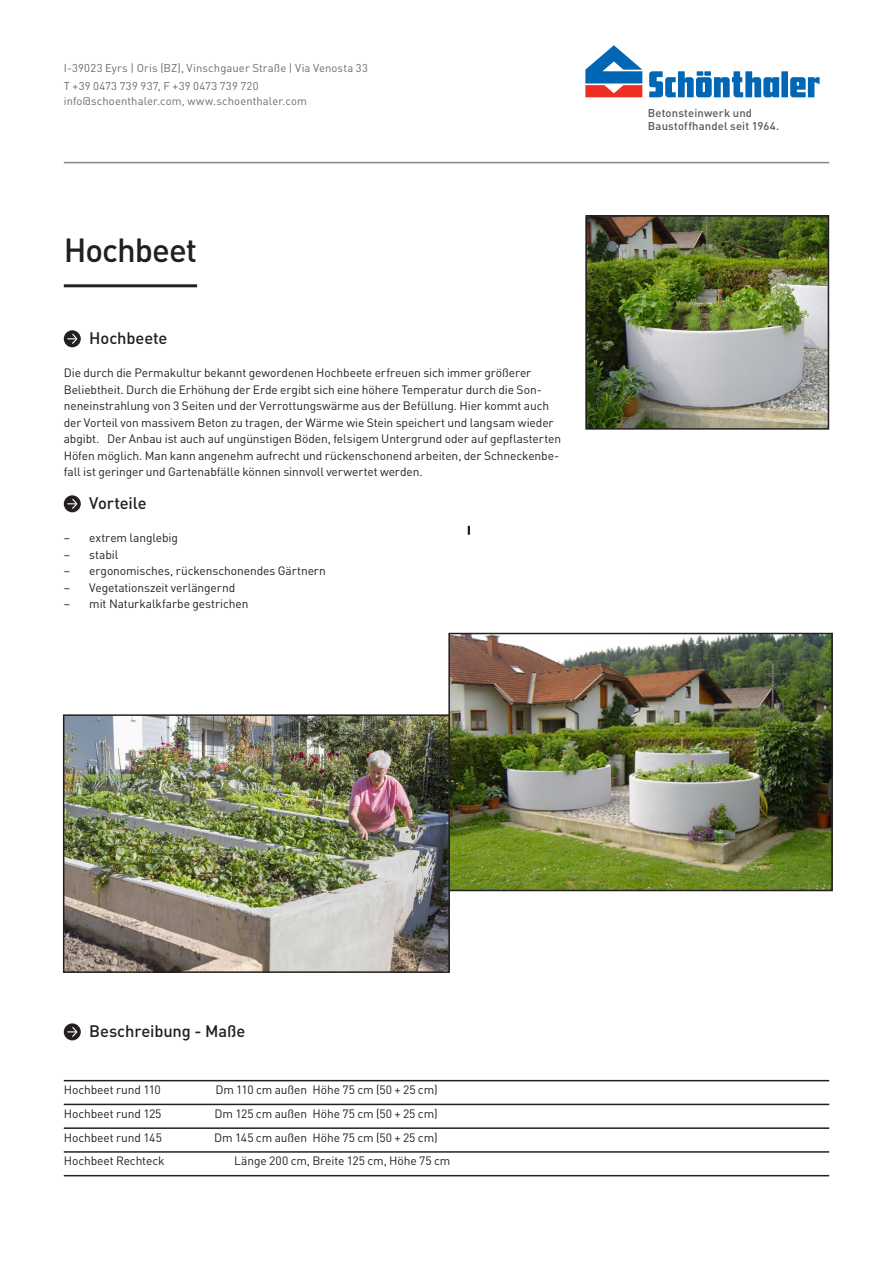
<style>
.page{position:relative;width:893px;height:1263px;background:#fff}
.page>*{position:absolute;margin:0;border:0;box-sizing:border-box;transform-origin:0 0}
.t1{font:500 33px "DIN Pro";letter-spacing:-.03em;color:#231f20}
.t2{font:500 16.5px "DIN Pro";letter-spacing:-.01em;color:#231f20}
.t3{font:12px/16.5px "DIN Pro";letter-spacing:-.01em;color:#231f20}
.t4{font:11.25px/17.2px "DIN Pro";letter-spacing:.01em;color:#6b6b6e}
.t5{font:500 11.25px/13.5px "DIN Pro";letter-spacing:.015em;color:#57585a}
</style>
<div class="page">
<hr style="left:64px;top:162px;width:765px;height:1px;background:#86888b">
<div style="left:781px;top:71px;width:7px;height:26px;background:#0166b3"></div>
<svg style="left:649px;top:71px;width:130px;height:26px"></svg>
<svg style="left:790px;top:77px;width:30px;height:20px"></svg>
<svg style="left:585px;top:45px;width:57px;height:52px"></svg>
<hr style="left:64px;top:284px;width:133px;height:3px;background:#231f20">
<svg style="left:64px;top:330px;width:17px;height:17px"></svg>
<svg style="left:68px;top:333px;width:10px;height:12px"></svg>
<svg style="left:64px;top:495px;width:17px;height:17px"></svg>
<svg style="left:68px;top:498px;width:10px;height:12px"></svg>
<hr style="left:64px;top:1080px;width:765px;height:1px;background:#231f20">
<hr style="left:64px;top:1104px;width:765px;height:1px;background:#231f20">
<hr style="left:64px;top:1127px;width:765px;height:2px;background:#231f20">
<hr style="left:64px;top:1151px;width:765px;height:2px;background:#231f20">
<hr style="left:64px;top:1175px;width:765px;height:1px;background:#231f20">
<svg style="left:64px;top:1023px;width:17px;height:17px"></svg>
<svg style="left:68px;top:1026px;width:10px;height:12px"></svg>
<img style="left:451px;top:636px;width:379px;height:252px">
<div style="left:448px;top:633px;width:385px;height:258px;border:2px solid #231f20"></div>
<img style="left:588px;top:218px;width:238px;height:209px">
<div style="left:585px;top:215px;width:244px;height:215px;border:2px solid #231f20"></div>
<svg style="left:468px;top:526px;width:2px;height:9px"></svg>
<img style="left:66px;top:717px;width:381px;height:253px">
<div style="left:63px;top:714px;width:387px;height:259px;border:2px solid #231f20"></div>
<p class="t4" style="left:64px;top:59px;width:306px">I-39023 Eyrs | Oris (BZ), Vinschgauer Straße | Via Venosta 33<br>T +39 0473 739 937, F +39 0473 739 720</p>
<p class="t4" style="left:64px;top:92px;width:245px">info@schoenthaler.com, www.schoenthaler.com</p>
<h1 class="t1" style="left:64px;top:223px;width:135px">Hochbeet</h1>
<h2 class="t2" style="left:89px;top:325px;width:80px">Hochbeete</h2>
<p class="t3" style="left:64px;top:364px;width:499px">Die durch die Permakultur bekannt gewordenen Hochbeete erfreuen sich immer größerer Beliebtheit. Durch die Erhöhung der Erde ergibt sich eine höhere Temperatur durch die Son&shy;neneinstrahlung von 3 Seiten und der Verrottungswärme aus der Befüllung. Hier kommt auch der Vorteil von massivem Beton zu tragen, der Wärme wie Stein speichert und langsam wieder abgibt. Der Anbau ist auch auf ungünstigen Böden, felsigem Untergrund oder auf gepflasterten Höfen möglich. Man kann angenehm aufrecht und rückenschonend arbeiten, der Schneckenbe&shy;fall ist geringer und Gartenabfälle können sinnvoll verwertet werden.</p>
<h2 class="t2" style="left:89px;top:490px;width:59px">Vorteile</h2>
<p class="t3" style="left:64px;top:529px;width:116px">– extrem langlebig</p>
<p class="t3" style="left:64px;top:545px;width:56px">– stabil</p>
<p class="t3" style="left:64px;top:562px;width:264px">– ergonomisches, rückenschonendes Gärtnern</p>
<p class="t3" style="left:64px;top:578px;width:173px">– Vegetationszeit verlängernd</p>
<p class="t3" style="left:64px;top:595px;width:186px">– mit Naturkalkfarbe gestrichen</p>
<p class="t5" style="left:648px;top:105px;width:133px">Betonsteinwerk und<br>Baustoffhandel seit 1964.</p>
<h2 class="t2" style="left:89px;top:1018px;width:157px">Beschreibung - Maße</h2>
<p class="t3" style="left:64px;top:1080px;width:99px">Hochbeet rund 110</p>
<p class="t3" style="left:215px;top:1080px;width:224px">Dm 110 cm außen Höhe 75 cm (50 + 25 cm)</p>
<p class="t3" style="left:64px;top:1104px;width:99px">Hochbeet rund 125</p>
<p class="t3" style="left:215px;top:1104px;width:225px">Dm 125 cm außen Höhe 75 cm (50 + 25 cm)</p>
<p class="t3" style="left:64px;top:1128px;width:100px">Hochbeet rund 145</p>
<p class="t3" style="left:214px;top:1128px;width:225px">Dm 145 cm außen Höhe 75 cm (50 + 25 cm)</p>
<p class="t3" style="left:64px;top:1152px;width:102px">Hochbeet Rechteck</p>
<p class="t3" style="left:234px;top:1152px;width:218px">Länge 200 cm, Breite 125 cm, Höhe 75 cm</p>
</div>
